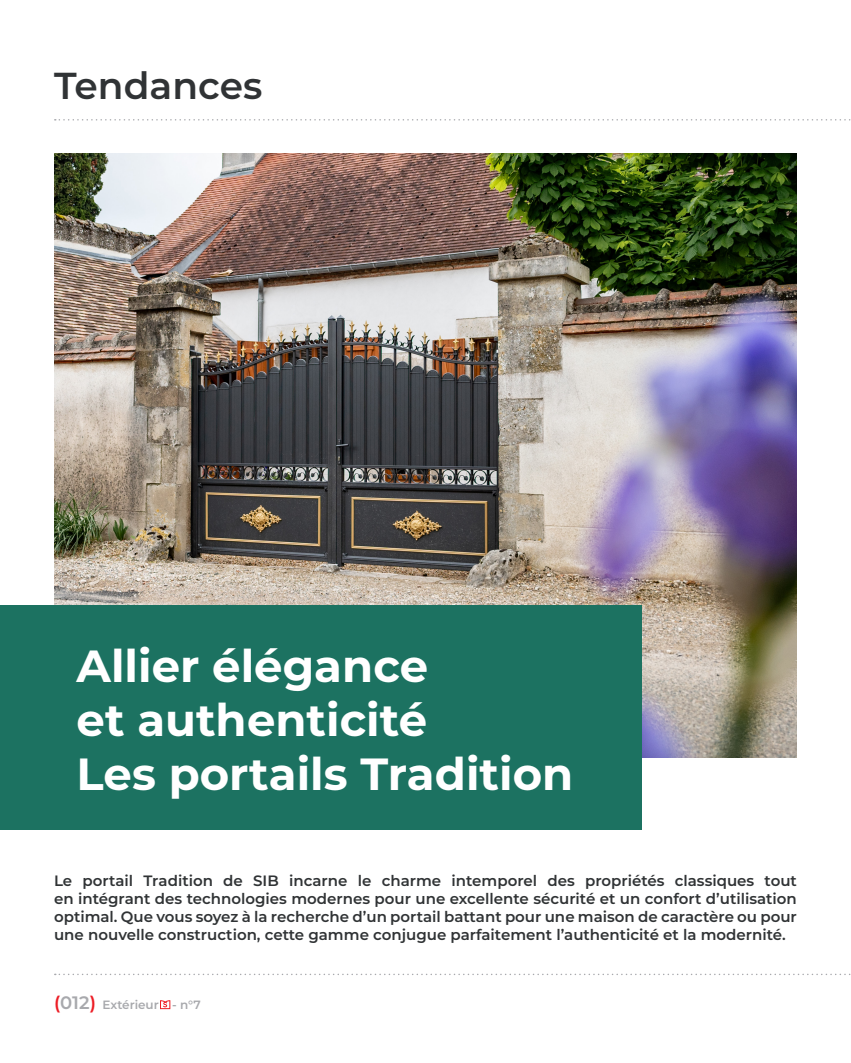
<style>
.page{position:relative;width:851px;height:1063px;background:#fff}
.page>*{position:absolute;margin:0;border:0;box-sizing:border-box;transform-origin:0 0}
.t1{font:700 45px/54px "Montserrat";color:#fff}
.t2{font:600 37.5px "Montserrat";color:#303335}
.t3{font:600 15px/18px "Montserrat";color:#303335;text-align:justify}
.t4{font:600 12px "Montserrat";color:#a8a9ad}
.s1{font-size:18px;color:#ec1d25}
.s2{font-size:18px}
</style>
<div class="page">
<svg style="left:160px;top:1000px;width:10px;height:9px"></svg>
<img style="left:54px;top:153px;width:742px;height:604px">
<div style="left:0;top:605px;width:641px;height:224px;background:#1c7261"></div>
<svg style="left:55px;top:974px;width:796px;height:1px"></svg>
<svg style="left:55px;top:119px;width:796px;height:2px"></svg>
<p class="t2" style="left:54px;top:59px;width:210px">Tendances</p>
<p class="t1" style="left:77px;top:637px;width:498px">Allier élégance<br>et authenticité<br>Les portails Tradition</p>
<p class="t3" style="left:54px;top:871px;width:744px">Le portail Tradition de SIB incarne le charme intemporel des propriétés classiques tout en intégrant des technologies modernes pour une excellente sécurité et un confort d’utilisation optimal. Que vous soyez à la recherche d’un portail battant pour une maison de caractère ou pour une nouvelle construction, cette gamme conjugue parfaitement l’authenticité et la modernité.</p>
<p class="t4" style="left:54px;top:996px;width:148px"><span class="s1">(</span><span class="s2">012</span><span class="s1">)</span> Extérieur - n°7</p>
</div>
